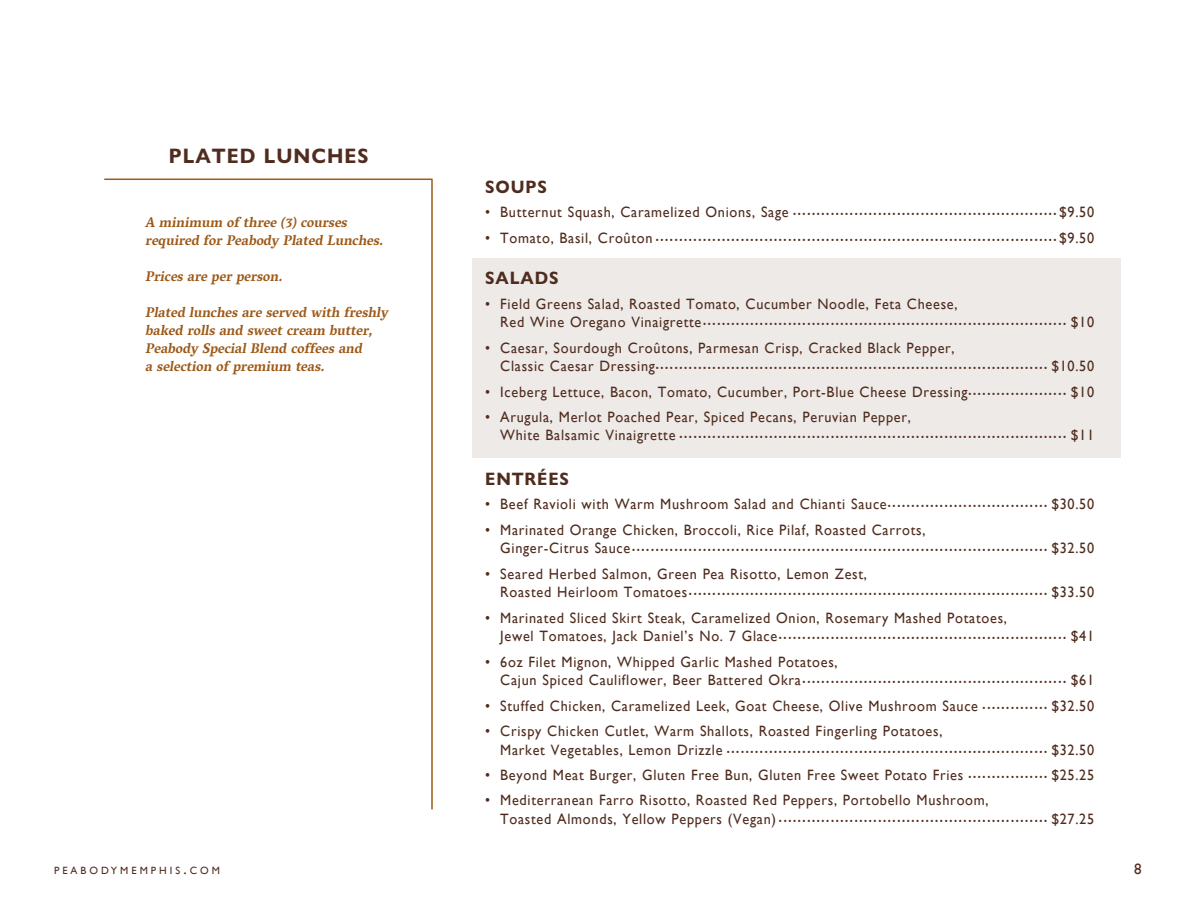
<style>
.page{position:relative;width:1188px;height:918px;background:#fff}
.page>*{position:absolute;margin:0;border:0;box-sizing:border-box;transform-origin:0 0}
.t1{font:700 21px "Gill Sans Nova";letter-spacing:.05em;color:#502c1e;scale:.95 1}
.t2{font:700 18px "Gill Sans Nova";letter-spacing:.05em;color:#502c1e;scale:.95 1}
.t3{font:15px "Gill Sans";letter-spacing:.05em;color:#502c1e;scale:.95 1}
.t4{font:15px "Gill Sans";color:#502c1e}
.t5{font:italic 700 14.25px/18px "Vesper Devanagari Libre";color:#9d5918;scale:.95 1}
.t6{font:10.5px "Gill Sans";letter-spacing:.285em;color:#502c1e}
.t7{font:9px "Gill Sans";color:#502c1e;scale:.95 1}
.s1{font-size:15px}
.s2{font-size:9px}
</style>
<div class="page">
<div style="left:472px;top:258px;width:649px;height:200px;background:#edeae8"></div>
<svg style="left:104px;top:178px;width:329px;height:632px"></svg>
<h1 class="t1" style="left:169px;top:143px;width:212px">PLATED LUNCHES</h1>
<h3 class="t5" style="left:145px;top:215px;width:255px">A minimum of three (3) courses required for Peabody Plated Lunches.</h3>
<h3 class="t5" style="left:145px;top:269px;width:149px">Prices are per person.</h3>
<h3 class="t5" style="left:145px;top:305px;width:260px">Plated lunches are served with freshly baked rolls and sweet cream butter, Peabody Special Blend coffees and<br>a selection of premium teas.</h3>
<h2 class="t2" style="left:485px;top:175px;width:66px">SOUPS</h2>
<p class="t7" style="left:485px;top:209px;width:643px"><span class="s1">• Butternut Squash, Caramelized Onions, Sage</span> ••••••••••••••••••••••••••••••••••••••••••••••••••••••••<span class="s1">$9.50</span></p>
<p class="t7" style="left:485px;top:234px;width:643px"><span class="s1">• Tomato, Basil, Croûton</span> •••••••••••••••••••••••••••••••••••••••••••••••••••••••••••••••••••••••••••••••••••••<span class="s1">$9.50</span></p>
<h2 class="t2" style="left:485px;top:267px;width:79px">SALADS</h2>
<h3 class="t3" style="left:485px;top:295px;width:499px">• Field Greens Salad, Roasted Tomato, Cucumber Noodle, Feta Cheese,</h3>
<p class="t7" style="left:500px;top:319px;width:627px"><span class="s1">Red Wine Oregano Vinaigrette</span>••••••••••••••••••••••••••••••••••••••••••••••••••••••••••••••••••••••••••••• <span class="s1">$10</span></p>
<h3 class="t3" style="left:485px;top:339px;width:496px">• Caesar, Sourdough Croûtons, Parmesan Crisp, Cracked Black Pepper,</h3>
<p class="t7" style="left:500px;top:363px;width:627px"><span class="s1">Classic Caesar Dressing</span>••••••••••••••••••••••••••••••••••••••••••••••••••••••••••••••••••••••••••••••••••• <span class="s1">$10.50</span></p>
<h3 class="t3" style="left:485px;top:383px;width:643px">• Iceberg Lettuce, Bacon, Tomato, Cucumber, Port-Blue Cheese Dressing<span class="s2">•••••••••••••••••••••</span> $10</h3>
<h3 class="t3" style="left:485px;top:408px;width:450px">• Arugula, Merlot Poached Pear, Spiced Pecans, Peruvian Pepper,</h3>
<p class="t7" style="left:500px;top:432px;width:627px"><span class="s1">White Balsamic Vinaigrette</span> •••••••••••••••••••••••••••••••••••••••••••••••••••••••••••••••••••••••••••••••••• <span class="s1">$11</span></p>
<h2 class="t2" style="left:485px;top:467px;width:90px">ENTRÉES</h2>
<h3 class="t3" style="left:485px;top:496px;width:643px">• Beef Ravioli with Warm Mushroom Salad and Chianti Sauce<span class="s2">••••••••••••••••••••••••••••••••••</span> $30.50</h3>
<h3 class="t3" style="left:485px;top:521px;width:465px">• Marinated Orange Chicken, Broccoli, Rice Pilaf, Roasted Carrots,</h3>
<p class="t7" style="left:500px;top:545px;width:627px"><span class="s1">Ginger-Citrus Sauce</span>•••••••••••••••••••••••••••••••••••••••••••••••••••••••••••••••••••••••••••••••••••••••• <span class="s1">$32.50</span></p>
<h3 class="t3" style="left:485px;top:565px;width:403px">• Seared Herbed Salmon, Green Pea Risotto, Lemon Zest,</h3>
<p class="t7" style="left:500px;top:589px;width:627px"><span class="s1">Roasted Heirloom Tomatoes</span>•••••••••••••••••••••••••••••••••••••••••••••••••••••••••••••••••••••••••••• <span class="s1">$33.50</span></p>
<h3 class="t3" style="left:485px;top:609px;width:551px">• Marinated Sliced Skirt Steak, Caramelized Onion, Rosemary Mashed Potatoes,</h3>
<p class="t7" style="left:500px;top:633px;width:627px"><span class="s1">Jewel Tomatoes, Jack Daniel’s No. 7 Glace</span>••••••••••••••••••••••••••••••••••••••••••••••••••••••••••••• <span class="s1">$41</span></p>
<h3 class="t3" style="left:485px;top:653px;width:373px">• 6oz Filet Mignon, Whipped Garlic Mashed Potatoes,</h3>
<p class="t7" style="left:500px;top:677px;width:627px"><span class="s1">Cajun Spiced Cauliflower, Beer Battered Okra</span>•••••••••••••••••••••••••••••••••••••••••••••••••••••••• <span class="s1">$61</span></p>
<h3 class="t3" style="left:485px;top:697px;width:643px">• Stuffed Chicken, Caramelized Leek, Goat Cheese, Olive Mushroom Sauce <span class="s2">••••••••••••••</span> $32.50</h3>
<h3 class="t3" style="left:485px;top:722px;width:483px">• Crispy Chicken Cutlet, Warm Shallots, Roasted Fingerling Potatoes,</h3>
<p class="t7" style="left:500px;top:746px;width:627px"><span class="s1">Market Vegetables, Lemon Drizzle</span> •••••••••••••••••••••••••••••••••••••••••••••••••••••••••••••••••••• <span class="s1">$32.50</span></p>
<h3 class="t3" style="left:485px;top:766px;width:643px">• Beyond Meat Burger, Gluten Free Bun, Gluten Free Sweet Potato Fries <span class="s2">•••••••••••••••••</span> $25.25</h3>
<h3 class="t3" style="left:485px;top:792px;width:531px">• Mediterranean Farro Risotto, Roasted Red Peppers, Portobello Mushroom,</h3>
<p class="t7" style="left:500px;top:816px;width:627px"><span class="s1">Toasted Almonds, Yellow Peppers (Vegan)</span> ••••••••••••••••••••••••••••••••••••••••••••••••••••••••• <span class="s1">$27.25</span></p>
<p class="t6" style="left:54px;top:865px;width:167px">PEABODYMEMPHIS<span class="s1">.</span>COM</p>
<h3 class="t4" style="left:1134px;top:861px;width:9px">8</h3>
</div>
